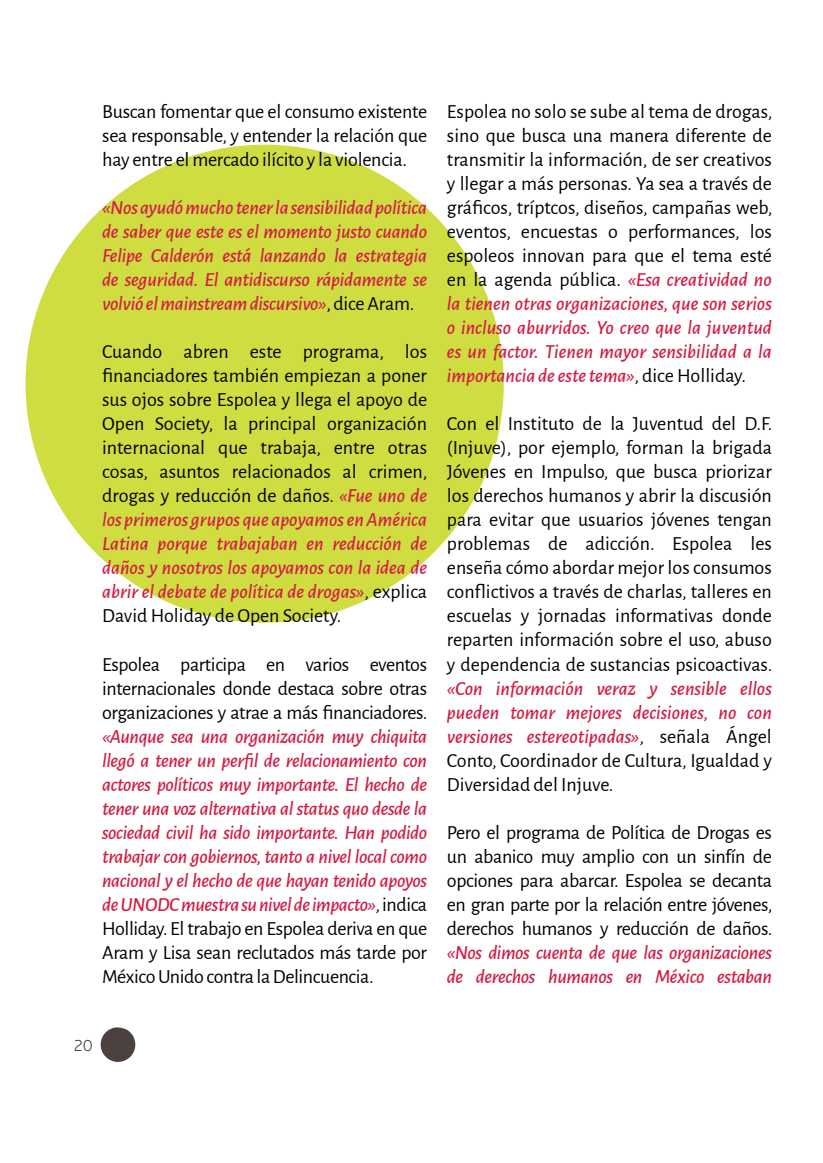
<style>
.page{position:relative;width:823px;height:1163px;background:#fff}
.page>*{position:absolute;margin:0;border:0;box-sizing:border-box;transform-origin:0 0}
.t1{font:20px/24px "Alegreya Sans";letter-spacing:-.01em;color:#000;text-align:justify}
.t2{font:italic 500 20px/24px "Alegreya Sans";letter-spacing:-.02em;color:#d31e45;text-align:justify}
.t3{font:300 16px "Neris";color:#4b413f}
.s1{font-weight:400;font-style:normal;color:#000}
.s2{font-weight:500;font-style:italic;color:#d31e45}
</style>
<div class="page">
<svg style="left:100px;top:1027px;width:36px;height:34px"></svg>
<div style="left:25px;top:145px;width:478px;height:477px;background:#cfdd40;border-radius:50%"></div>
<p class="t1" style="left:102px;top:100px;width:326px">Buscan fomentar que el consumo existente sea responsable, y entender la relación que hay entre el mercado ilícito y la violencia.</p>
<p class="t2" style="left:102px;top:196px;width:326px">«Nos ayudó mucho tener la sensibilidad política de saber que este es el momento justo cuando Felipe Calderón está lanzando la estrategia de seguridad. El antidiscurso rápidamente se volvió el mainstream discursivo»<span class="s1">, dice Aram.</span></p>
<p class="t1" style="left:102px;top:340px;width:326px">Cuando abren este programa, los financiadores también empiezan a poner sus ojos sobre Espolea y llega el apoyo de Open Society, la principal organización internacional que trabaja, entre otras cosas, asuntos relacionados al crimen, drogas y reducción de daños. <span class="s2">«Fue uno de los primeros grupos que apoyamos en América Latina porque trabajaban en reducción de daños y nosotros los apoyamos con la idea de abrir el debate de política de drogas»</span>, explica David Holiday de Open Society.</p>
<p class="t1" style="left:102px;top:652px;width:326px">Espolea participa en varios eventos internacionales donde destaca sobre otras organizaciones y atrae a más financiadores.</p>
<p class="t2" style="left:102px;top:724px;width:326px">«Aunque sea una organización muy chiquita llegó a tener un perfil de relacionamiento con actores políticos muy importante. El hecho de tener una voz alternativa al status quo desde la sociedad civil ha sido importante. Han podido trabajar con gobiernos, tanto a nivel local como nacional y el hecho de que hayan tenido apoyos de UNODC muestra su nivel de impacto»<span class="s1">, indica Holliday. El trabajo en Espolea deriva en que Aram y Lisa sean reclutados más tarde por México Unido contra la Delincuencia.</span></p>
<p class="t1" style="left:446px;top:100px;width:327px">Espolea no solo se sube al tema de drogas, sino que busca una manera diferente de transmitir la información, de ser creativos y llegar a más personas. Ya sea a través de gráficos, tríptcos, diseños, campañas web, eventos, encuestas o performances, los espoleos innovan para que el tema esté en la agenda pública. <span class="s2">«Esa creatividad no la tienen otras organizaciones, que son serios o incluso aburridos. Yo creo que la juventud es un factor. Tienen mayor sensibilidad a la importancia de este tema»</span>, dice Holliday.</p>
<p class="t1" style="left:446px;top:412px;width:326px">Con el Instituto de la Juventud del D.F. (Injuve), por ejemplo, forman la brigada Jóvenes en Impulso, que busca priorizar los derechos humanos y abrir la discusión para evitar que usuarios jóvenes tengan problemas de adicción. Espolea les enseña cómo abordar mejor los consumos conflictivos a través de charlas, talleres en escuelas y jornadas informativas donde reparten información sobre el uso, abuso y dependencia de sustancias psicoactivas.</p>
<p class="t2" style="left:446px;top:676px;width:326px">«Con información veraz y sensible ellos pueden tomar mejores decisiones, no con versiones estereotipadas»<span class="s1">, señala Ángel Conto, Coordinador de Cultura, Igualdad y Diversidad del Injuve.</span></p>
<p class="t1" style="left:446px;top:820px;width:326px">Pero el programa de Política de Drogas es un abanico muy amplio con un sinfín de opciones para abarcar. Espolea se decanta en gran parte por la relación entre jóvenes, derechos humanos y reducción de daños.</p>
<p class="t2" style="left:446px;top:940px;width:326px">«Nos dimos cuenta de que las organizaciones de derechos humanos en México estaban</p>
<p class="t3" style="left:74px;top:1034px;width:21px">20</p>
</div>
